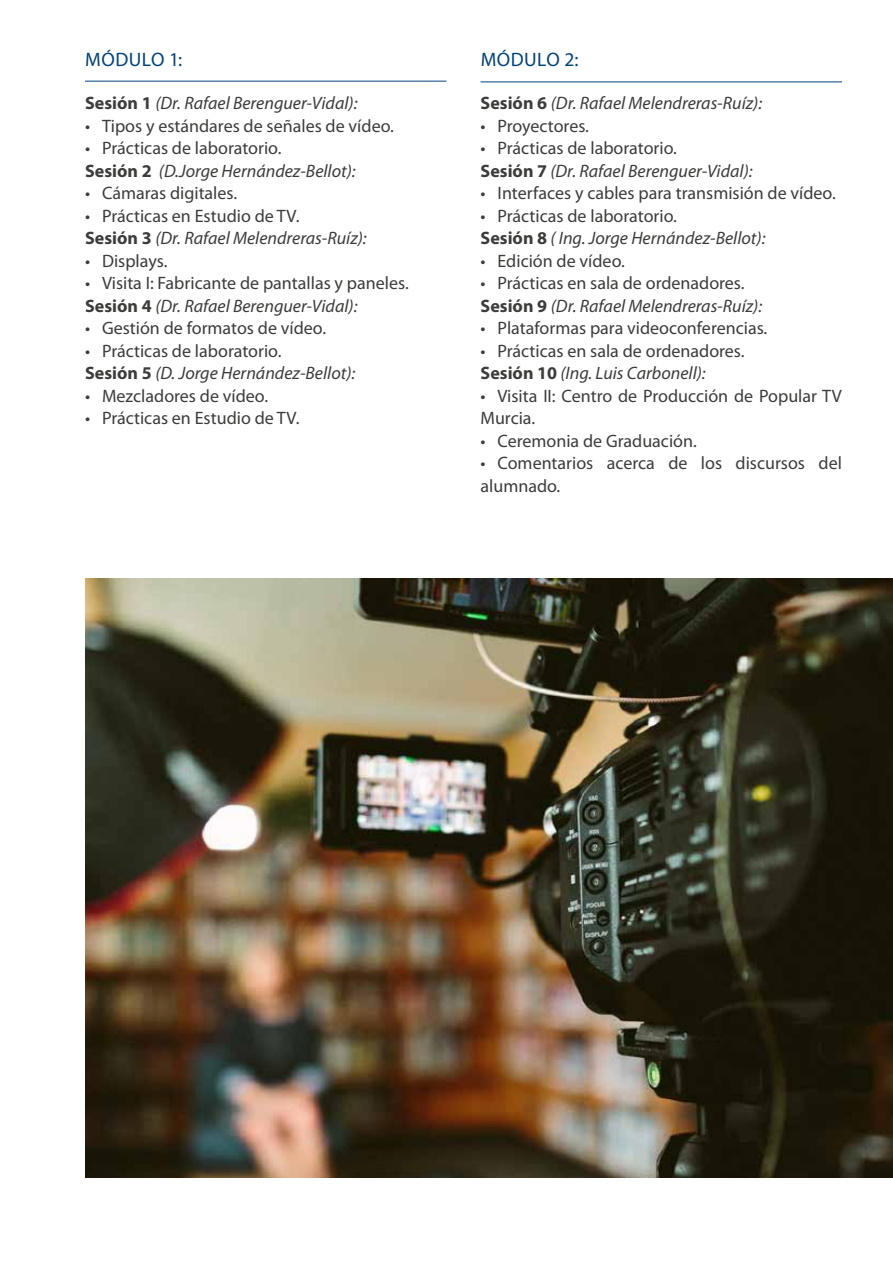
<style>
.page{position:relative;width:893px;height:1263px;background:#fff}
.page>*{position:absolute;margin:0;border:0;box-sizing:border-box;transform-origin:0 0}
.t1{font:19.5px "Myriad Pro";letter-spacing:.025em;color:#004379}
.t2{font:18px/22.5px "Myriad Pro";color:#3c3c3b}
.t3{font:italic 18px/22.5px "Myriad Pro";color:#3c3c3b}
.s1{font-weight:700;font-style:normal}
.s2{font-style:normal}
.s3{font-weight:700}
.s4{font-style:italic}
</style>
<div class="page">
<hr style="left:85px;top:81px;width:361px;height:1px;background:#004379">
<hr style="left:480px;top:82px;width:362px;height:1px;background:#004379">
<img style="left:85px;top:578px;width:808px;height:600px">
<p class="t1" style="left:85px;top:47px;width:98px">MÓDULO 1:</p>
<p class="t3" style="left:85px;top:91px;width:274px"><span class="s1">Sesión 1</span> (Dr. Rafael Berenguer-Vidal):</p>
<p class="t2" style="left:85px;top:114px;width:310px">• Tipos y estándares de señales de vídeo.</p>
<p class="t3" style="left:85px;top:136px;width:272px"><span class="s2">• Prácticas de laboratorio.<br></span><span class="s1">Sesión 2</span> (D.Jorge Hernández-Bellot):</p>
<p class="t2" style="left:85px;top:181px;width:154px">• Cámaras digitales.</p>
<p class="t3" style="left:85px;top:204px;width:283px"><span class="s2">• Prácticas en Estudio de TV.<br></span><span class="s1">Sesión 3</span> (Dr. Rafael Melendreras-Ruíz):</p>
<p class="t2" style="left:85px;top:249px;width:84px">• Displays.</p>
<p class="t2" style="left:85px;top:271px;width:325px">• Visita I: Fabricante de pantallas y paneles.<br><span class="s3">Sesión 4</span> <span class="s4">(Dr. Rafael Berenguer-Vidal):</span></p>
<p class="t2" style="left:85px;top:316px;width:243px">• Gestión de formatos de vídeo.</p>
<p class="t3" style="left:85px;top:339px;width:272px"><span class="s2">• Prácticas de laboratorio.<br></span><span class="s1">Sesión 5</span> (D. Jorge Hernández-Bellot):</p>
<p class="t2" style="left:85px;top:384px;width:185px">• Mezcladores de vídeo.</p>
<p class="t2" style="left:85px;top:406px;width:216px">• Prácticas en Estudio de TV.</p>
<p class="t1" style="left:481px;top:47px;width:99px">MÓDULO 2:</p>
<p class="t3" style="left:480px;top:91px;width:283px"><span class="s1">Sesión 6</span> (Dr. Rafael Melendreras-Ruíz):</p>
<p class="t2" style="left:480px;top:114px;width:110px">• Proyectores.</p>
<p class="t3" style="left:480px;top:136px;width:274px"><span class="s2">• Prácticas de laboratorio.<br></span><span class="s1">Sesión 7</span> (Dr. Rafael Berenguer-Vidal):</p>
<p class="t2" style="left:480px;top:181px;width:357px">• Interfaces y cables para transmisión de vídeo.</p>
<p class="t3" style="left:480px;top:204px;width:286px"><span class="s2">• Prácticas de laboratorio.<br></span><span class="s1">Sesión 8</span> ( Ing. Jorge Hernández-Bellot):</p>
<p class="t2" style="left:480px;top:249px;width:146px">• Edición de vídeo.</p>
<p class="t2" style="left:480px;top:271px;width:283px">• Prácticas en sala de ordenadores.<br><span class="s3">Sesión 9</span> <span class="s4">(Dr. Rafael Melendreras-Ruíz):</span></p>
<p class="t2" style="left:480px;top:316px;width:288px">• Plataformas para videoconferencias.</p>
<p class="t2" style="left:480px;top:339px;width:266px">• Prácticas en sala de ordenadores.<br><span class="s3">Sesión 10</span> <span class="s4">(Ing. Luis Carbonell):</span></p>
<p class="t2" style="left:480px;top:384px;width:363px">• Visita II: Centro de Producción de Popular TV<br>Murcia.</p>
<p class="t2" style="left:480px;top:429px;width:218px">• Ceremonia de Graduación.</p>
<p class="t2" style="left:480px;top:451px;width:363px">• Comentarios acerca de los discursos del alumnado.</p>
</div>
